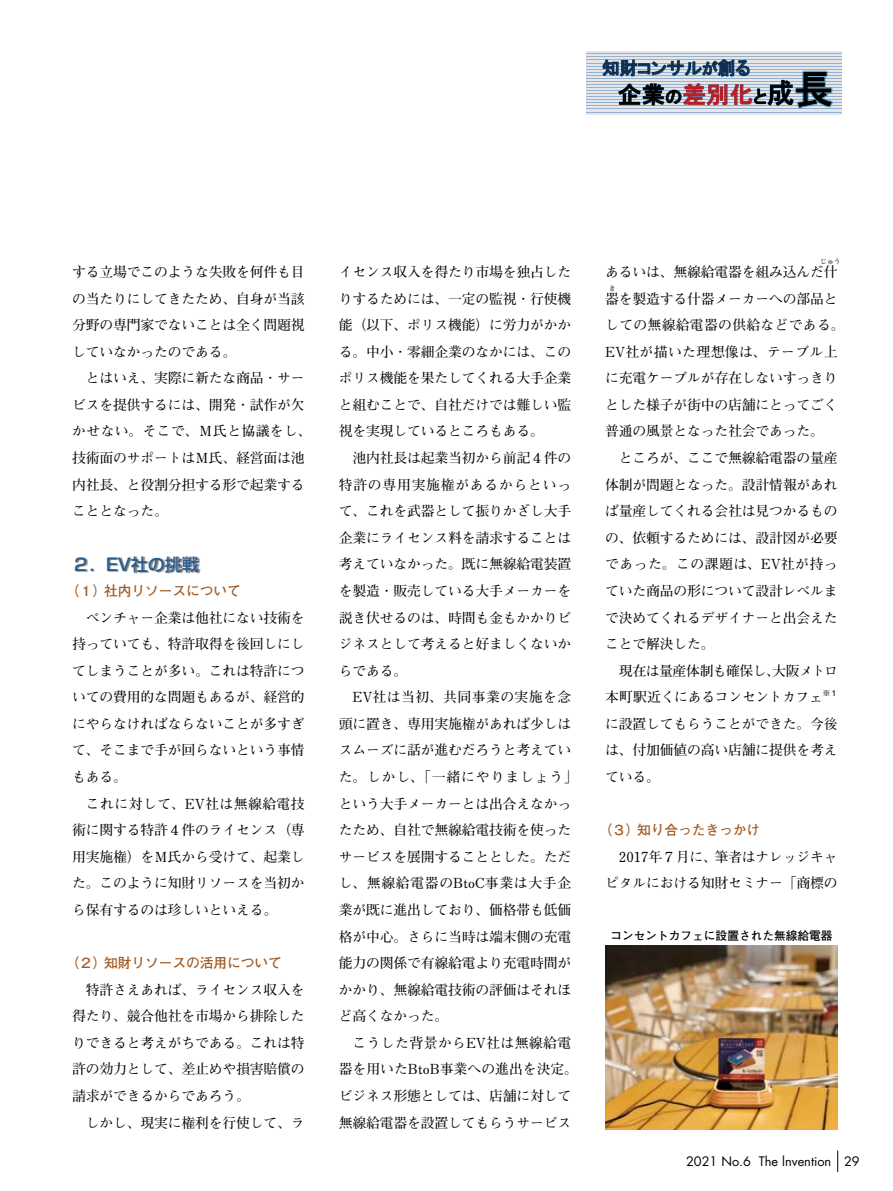
<style>
.page{position:relative;width:893px;height:1191px;background:#fff}
.page>*{position:absolute;margin:0;border:0;box-sizing:border-box;transform-origin:0 0}
.t1{font:23.55px "MS P Gothic";color:#bc1b21}
.t2{font:17.7px "MS P Gothic";color:#112d4d}
.t3{font:500 16.95px "Shin Go Pr 6 N";color:#285a8a}
.t4{font:700 13.8px/26.5px "Futo Min A101 Pr 6 N";letter-spacing:-.01em;color:#000;text-align:justify}
.t5{font:700 13.8px "Futo Go B101 Pr 6 N";letter-spacing:-.01em;color:#a35b23}
.t6{font:12.75px "Futura";color:#000}
.t7{font:700 11.7px "Futo Go B101 Pr 6 N";color:#000}
.t8{font:500 8.1px "Gothic BBB Pr 6 N";color:#000}
.t9{font:700 6.9px "Futo Min A101 Pr 6 N";color:#000}
.s1{font-size:15.6px}
.s2{color:#000}
.s3{font-size:17.7px;color:#000}
.s4{font-size:27.45px;color:#000}
.s5{font-size:39.15px;color:#000}
</style>
<div class="page">
<svg style="left:837px;top:1150px;width:1px;height:21px"></svg>
<div style="left:587px;top:51px;width:255px;height:64px;background:#e6e6e6"></div>
<hr style="left:587px;top:53px;width:255px;height:1px;background:#91b1d6">
<hr style="left:587px;top:56px;width:255px;height:1px;background:#91b1d6">
<hr style="left:587px;top:60px;width:255px;height:1px;background:#91b1d6">
<hr style="left:587px;top:63px;width:255px;height:1px;background:#91b1d6">
<hr style="left:587px;top:66px;width:255px;height:1px;background:#91b1d6">
<hr style="left:587px;top:69px;width:255px;height:1px;background:#91b1d6">
<hr style="left:587px;top:72px;width:255px;height:1px;background:#91b1d6">
<hr style="left:587px;top:75px;width:255px;height:1px;background:#91b1d6">
<hr style="left:587px;top:78px;width:255px;height:1px;background:#91b1d6">
<hr style="left:587px;top:81px;width:255px;height:1px;background:#91b1d6">
<hr style="left:587px;top:84px;width:255px;height:1px;background:#91b1d6">
<hr style="left:587px;top:87px;width:255px;height:1px;background:#91b1d6">
<hr style="left:587px;top:90px;width:255px;height:1px;background:#91b1d6">
<hr style="left:587px;top:93px;width:255px;height:1px;background:#91b1d6">
<hr style="left:587px;top:96px;width:255px;height:1px;background:#91b1d6">
<hr style="left:587px;top:99px;width:255px;height:1px;background:#91b1d6">
<hr style="left:587px;top:102px;width:255px;height:1px;background:#91b1d6">
<hr style="left:587px;top:105px;width:255px;height:1px;background:#91b1d6">
<hr style="left:587px;top:108px;width:255px;height:1px;background:#91b1d6">
<hr style="left:587px;top:112px;width:255px;height:1px;background:#91b1d6">
<svg style="left:601px;top:59px;width:234px;height:50px"></svg>
<div style="left:76px;top:556px;width:125px;height:18px;background:#000;opacity:.5"></div>
<img style="left:605px;top:945px;width:233px;height:184px">
<p class="t2" style="left:602px;top:59px;width:150px">知財コンサル<span class="s1">が</span>創る</p>
<h1 class="t1" style="left:618px;top:83px;width:217px"><span class="s2">企業</span><span class="s3">の</span>差別化<span class="s3">と</span><span class="s4">成</span><span class="s5">長</span></h1>
<p class="t4" style="left:72px;top:258px;width:234px">する立場でこのような失敗を何件も目の当たりにしてきたため、自身が当該分野の専門家でないことは全く問題視していなかったのである。</p>
<p class="t4" style="left:72px;top:364px;width:241px;text-align:left;text-indent:14px">とはいえ、実際に新たな商品・サービスを提供するには、開発・試作が欠かせない。そこで、Ｍ氏と協議をし、技術面のサポートはＭ氏、経営面は池内社長、と役割分担する形で起業することとなった。</p>
<p class="t3" style="left:72px;top:550px;width:128px">２．EV社の挑戦</p>
<p class="t5" style="left:65px;top:579px;width:177px">（１）社内リソースについて</p>
<p class="t4" style="left:72px;top:603px;width:234px;text-indent:14px">ベンチャー企業は他社にない技術を持っていても、特許取得を後回しにしてしまうことが多い。これは特許についての費用的な問題もあるが、経営的にやらなければならないことが多すぎて、そこまで手が回らないという事情もある。</p>
<p class="t4" style="left:72px;top:789px;width:234px;text-indent:14px">これに対して、EV社は無線給電技術に関する特許４件のライセンス（専用実施権）をＭ氏から受けて、起業した。このように知財リソースを当初から保有するのは珍しいといえる。</p>
<p class="t5" style="left:65px;top:952px;width:218px">（２）知財リソースの活用について</p>
<p class="t4" style="left:72px;top:975px;width:234px;text-indent:14px">特許さえあれば、ライセンス収入を得たり、競合他社を市場から排除したりできると考えがちである。これは特許の効力として、差止めや損害賠償の請求ができるからであろう。</p>
<p class="t4" style="left:86px;top:1108px;width:220px">しかし、現実に権利を行使して、ラ</p>
<p class="t4" style="left:339px;top:258px;width:234px">イセンス収入を得たり市場を独占したりするためには、一定の監視・行使機能（以下、ポリス機能）に労力がかかる。中小・零細企業のなかには、このポリス機能を果たしてくれる大手企業と組むことで、自社だけでは難しい監視を実現しているところもある。</p>
<p class="t4" style="left:339px;top:444px;width:234px;text-indent:14px">池内社長は起業当初から前記４件の特許の専用実施権があるからといって、これを武器として振りかざし大手企業にライセンス料を請求することは考えていなかった。既に無線給電装置を製造・販売している大手メーカーを説き伏せるのは、時間も金もかかりビジネスとして考えると好ましくないからである。</p>
<p class="t4" style="left:339px;top:683px;width:241px;text-align:left;text-indent:14px">EV社は当初、共同事業の実施を念頭に置き、専用実施権があれば少しはスムーズに話が進むだろうと考えていた。しかし、「一緒にやりましょう」という大手メーカーとは出合えなかったため、自社で無線給電技術を使ったサービスを展開することとした。ただし、無線給電器のBtoC事業は大手企業が既に進出しており、価格帯も低価格が中心。さらに当時は端末側の充電能力の関係で有線給電より充電時間がかかり、無線給電技術の評価はそれほど高くなかった。</p>
<p class="t4" style="left:339px;top:1028px;width:241px;text-align:center">こうした背景からEV社は無線給電<br>器を用いたBtoB事業への進出を決定。ビジネス形態としては、店舗に対して無線給電器を設置してもらうサービス</p>
<p class="t9" style="left:820px;top:256px;width:22px">じゅう</p>
<p class="t4" style="left:605px;top:284px;width:234px">器を製造する什器メーカーへの部品と</p>
<p class="t4" style="left:605px;top:258px;width:234px">あるいは、無線給電器を組み込んだ什</p>
<p class="t9" style="left:609px;top:282px;width:8px">き</p>
<p class="t4" style="left:605px;top:311px;width:241px;text-align:left">しての無線給電器の供給などである。<br>EV社が描いた理想像は、テーブル上に充電ケーブルが存在しないすっきりとした様子が街中の店舗にとってごく普通の風景となった社会であった。</p>
<p class="t4" style="left:605px;top:444px;width:234px;text-indent:14px">ところが、ここで無線給電器の量産体制が問題となった。設計情報があれば量産してくれる会社は見つかるものの、依頼するためには、設計図が必要であった。この課題は、EV社が持っていた商品の形について設計レベルまで決めてくれるデザイナーと出会えたことで解決した。</p>
<p class="t4" style="left:605px;top:656px;width:234px;text-indent:14px">現在は量産体制も確保し、大阪メトロ本町駅近くにあるコンセントカフェ</p>
<p class="t8" style="left:822px;top:686px;width:17px">※１</p>
<p class="t4" style="left:605px;top:710px;width:234px">に設置してもらうことができた。今後は、付加価値の高い店舗に提供を考えている。</p>
<p class="t5" style="left:598px;top:819px;width:163px">（３）知り合ったきっかけ</p>
<p class="t4" style="left:605px;top:842px;width:234px;text-align:right">2017年７月に、筆者はナレッジキャピタルにおける知財セミナー「商標の</p>
<p class="t7" style="left:610px;top:926px;width:224px">コンセントカフェに設置された無線給電器</p>
<p class="t6" style="left:686px;top:1152px;width:175px">2021 No.6 The lnvention 29</p>
</div>
